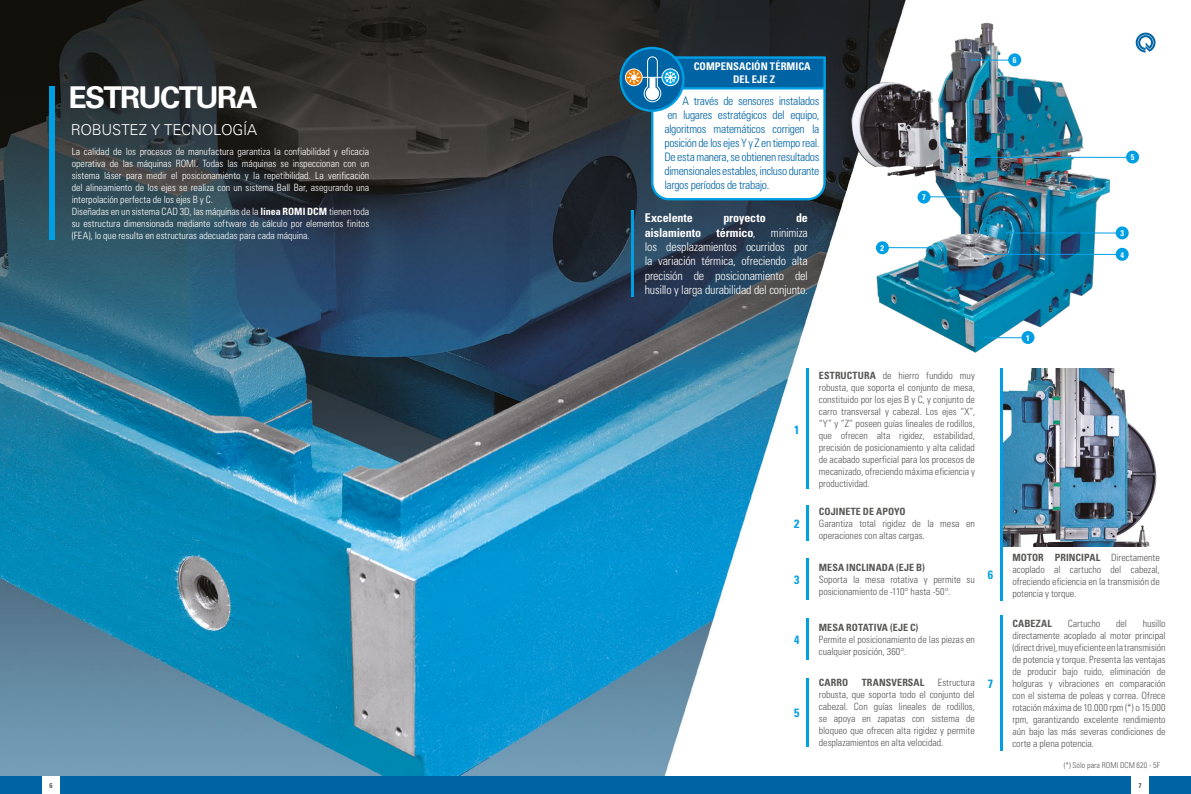
<style>
.page{position:relative;width:1191px;height:794px;background:#fff}
.page>*{position:absolute;margin:0;border:0;box-sizing:border-box;transform-origin:0 0}
.t1{font:700 30px "Univers";letter-spacing:-.055em;color:#fff}
.t2{font:300 15px "Univers";letter-spacing:-.01em;color:#fff}
.t3{font:300 condensed 12.1px/14.5px "Univers";letter-spacing:-.02em;color:#fff;text-align:justify}
.t4{font:700 condensed 12.1px "Univers";letter-spacing:-.01em;color:#fff}
.t5{font:700 condensed 12px "Univers";color:#009fe3}
.t6{font:300 condensed 11.7px/14px "Univers";letter-spacing:-.03em;color:#0063a3;text-align:justify}
.t7{font:700 condensed 10.5px/12.9px "Univers";letter-spacing:.005em;color:#fff;text-align:center}
.t8{font:300 condensed 10px/12px "Univers";letter-spacing:-.005em;color:#575756;text-align:justify}
.t9{font:300 condensed 10px/12px "Univers";letter-spacing:-.005em;color:#fff}
.t10{font:700 condensed 10px "Univers";letter-spacing:.01em;color:#575756}
.t11{font:700 condensed 8.2px "Univers";color:#fff}
.t12{font:300 condensed 8px "Univers";letter-spacing:.01em;color:#575756}
.t13{font:700 condensed 7px "Univers";color:#575756}
.s1{font-weight:700}
.s2{font-weight:300}
</style>
<div class="page">
<svg style="left:1135px;top:33px;width:20px;height:19px"></svg>
<img style="left:0;top:0;width:1105px;height:777px">
<div style="left:49px;top:86px;width:5px;height:153px;background:#009fe3"></div>
<img style="left:842px;top:20px;width:277px;height:336px">
<hr style="left:806px;top:368px;width:3px;height:121px;background:#009fe3">
<hr style="left:806px;top:505px;width:3px;height:36px;background:#009fe3">
<hr style="left:806px;top:619px;width:3px;height:41px;background:#009fe3">
<hr style="left:1000px;top:615px;width:3px;height:135px;background:#009fe3">
<img style="left:1002px;top:368px;width:155px;height:179px">
<hr style="left:1000px;top:369px;width:3px;height:232px;background:#009fe3">
<hr style="left:806px;top:558px;width:3px;height:41px;background:#009fe3">
<hr style="left:806px;top:678px;width:3px;height:68px;background:#009fe3">
<hr style="left:972px;top:60px;width:42px;height:1px;background:#009fe3">
<div style="left:1008px;top:53px;width:13px;height:13px;background:#009fe3;border-radius:50%"></div>
<hr style="left:965px;top:157px;width:166px;height:1px;background:#009fe3">
<div style="left:1126px;top:151px;width:13px;height:13px;background:#009fe3;border-radius:50%"></div>
<hr style="left:924px;top:196px;width:42px;height:1px;background:#009fe3">
<div style="left:917px;top:191px;width:13px;height:13px;background:#009fe3;border-radius:50%"></div>
<hr style="left:1006px;top:233px;width:111px;height:1px;background:#009fe3">
<div style="left:1115px;top:226px;width:13px;height:13px;background:#009fe3;border-radius:50%"></div>
<hr style="left:984px;top:254px;width:136px;height:1px;background:#009fe3">
<div style="left:1115px;top:248px;width:13px;height:13px;background:#009fe3;border-radius:50%"></div>
<hr style="left:888px;top:247px;width:42px;height:1px;background:#009fe3">
<div style="left:876px;top:241px;width:13px;height:13px;background:#009fe3;border-radius:50%"></div>
<hr style="left:985px;top:337px;width:42px;height:1px;background:#009fe3">
<div style="left:1021px;top:331px;width:13px;height:13px;background:#009fe3;border-radius:50%"></div>
<hr style="left:631px;top:210px;width:3px;height:87px;background:#009fe3">
<svg style="left:620px;top:48px;width:63px;height:63px"></svg>
<div style="left:619px;top:47px;width:65px;height:65px;border:2px solid #009fe3;border-radius:50%"></div>
<div style="left:625px;top:69px;width:17px;height:17px;border:1px solid #fff;border-radius:50%"></div>
<svg style="left:627px;top:56px;width:200px;height:145px"></svg>
<div style="left:0;top:777px;width:43px;height:17px;background:#0063a3"></div>
<div style="left:60px;top:777px;width:535px;height:17px;background:#0063a3"></div>
<div style="left:1148px;top:777px;width:43px;height:17px;background:#0063a3"></div>
<div style="left:595px;top:777px;width:536px;height:17px;background:#0063a3"></div>
<h1 class="t1" style="left:68px;top:79px;width:191px">ESTRUCTURA</h1>
<h2 class="t2" style="left:71px;top:120px;width:188px">ROBUSTEZ Y TECNOLOGÍA</h2>
<p class="t9" style="left:72px;top:146px;width:299px">La calidad de los procesos de manufactura garantiza la confiabilidad y eficacia operativa de las máquinas ROMI. Todas las máquinas se inspeccionan con un sistema láser para medir el posicionamiento y la repetibilidad. La verificación del alineamiento de los ejes se realiza con un sistema Ball Bar, asegurando una interpolación perfecta de los ejes B y C.<br>Diseñadas en un sistema CAD 3D, las máquinas de la <span class="s1">línea ROMI DCM</span> tienen toda su estructura dimensionada mediante software de cálculo por elementos finitos (FEA), lo que resulta en estructuras adecuadas para cada máquina.</p>
<p class="t7" style="left:693px;top:60px;width:119px">COMPENSACIÓN TÉRMICA<br>DEL EJE Z</p>
<p class="t6" style="left:664px;top:94px;width:157px;text-indent:18px">A través de sensores instalados en lugares estratégicos del equipo, algoritmos matemáticos corrigen la posición de los ejes Y y Z en tiempo real.<br>De esta manera, se obtienen resultados dimensionales estables, incluso durante largos períodos de trabajo.</p>
<p class="t4" style="left:645px;top:210px;width:50px">Excelente</p>
<p class="t4" style="left:723px;top:210px;width:44px">proyecto</p>
<p class="t4" style="left:796px;top:210px;width:13px">de</p>
<p class="t4" style="left:645px;top:225px;width:58px">aislamiento</p>
<p class="t4" style="left:716px;top:225px;width:41px">térmico<span class="s2">,</span></p>
<p class="t3" style="left:645px;top:225px;width:165px;text-indent:126px">minimiza los desplazamientos ocurridos por la variación térmica, ofreciendo alta precisión de posicionamiento del husillo y larga durabilidad del conjunto.</p>
<p class="t11" style="left:880px;top:243px;width:5px">2</p>
<p class="t11" style="left:922px;top:192px;width:5px">7</p>
<p class="t5" style="left:794px;top:422px;width:7px">1</p>
<p class="t5" style="left:794px;top:516px;width:7px">2</p>
<p class="t5" style="left:794px;top:572px;width:7px">3</p>
<p class="t5" style="left:794px;top:632px;width:7px">4</p>
<p class="t5" style="left:794px;top:705px;width:7px">5</p>
<p class="t8" style="left:819px;top:369px;width:157px"><span class="s1">ESTRUCTURA</span> de hierro fundido muy robusta, que soporta el conjunto de mesa, constituido por los ejes B y C, y conjunto de carro transversal y cabezal. Los ejes “X”, “Y” y “Z” poseen guías lineales de rodillos, que ofrecen alta rigidez, estabilidad, precisión de posicionamiento y alta calidad de acabado superficial para los procesos de mecanizado, ofreciendo máxima eficiencia y productividad.</p>
<p class="t10" style="left:819px;top:505px;width:88px">COJINETE DE APOYO</p>
<p class="t8" style="left:819px;top:517px;width:157px">Garantiza total rigidez de la mesa en operaciones con altas cargas.</p>
<p class="t10" style="left:819px;top:561px;width:107px">MESA INCLINADA (EJE B)</p>
<p class="t8" style="left:819px;top:573px;width:157px">Soporta la mesa rotativa y permite su posicionamiento de -110° hasta -50°.</p>
<p class="t10" style="left:819px;top:621px;width:101px">MESA ROTATIVA (EJE C)</p>
<p class="t8" style="left:819px;top:634px;width:157px">Permite el posicionamiento de las piezas en cualquier posición, 360°.</p>
<p class="t10" style="left:819px;top:676px;width:31px">CARRO</p>
<p class="t10" style="left:861px;top:676px;width:64px">TRANSVERSAL</p>
<p class="t8" style="left:819px;top:677px;width:157px;text-indent:119px">Estructura robusta, que soporta todo el conjunto del cabezal. Con guías lineales de rodillos, se apoya en zapatas con sistema de bloqueo que ofrecen alta rigidez y permite desplazamientos en alta velocidad.</p>
<p class="t5" style="left:987px;top:567px;width:7px">6</p>
<p class="t5" style="left:987px;top:676px;width:7px">7</p>
<p class="t11" style="left:1013px;top:55px;width:5px">6</p>
<p class="t11" style="left:1026px;top:333px;width:5px">1</p>
<p class="t11" style="left:1130px;top:152px;width:5px">5</p>
<p class="t11" style="left:1120px;top:228px;width:5px">3</p>
<p class="t11" style="left:1120px;top:249px;width:5px">4</p>
<p class="t8" style="left:1012px;top:552px;width:149px"><span class="s1">MOTOR PRINCIPAL</span> Directamente acoplado al cartucho del cabezal, ofreciendo eficiencia en la transmisión de potencia y torque.</p>
<p class="t10" style="left:1012px;top:617px;width:41px">CABEZAL</p>
<p class="t8" style="left:1067px;top:617px;width:34px">Cartucho</p>
<p class="t8" style="left:1116px;top:617px;width:12px">del</p>
<p class="t8" style="left:1012px;top:617px;width:155px;text-indent:130px">husillo directamente acoplado al motor principal (direct drive), muy eficiente en la transmisión de potencia y torque. Presenta las ventajas de producir bajo ruido, eliminación de holguras y vibraciones en comparación con el sistema de poleas y correa. Ofrece rotación máxima de 10.000 rpm (*) o 15.000 rpm, garantizando excelente rendimiento aún bajo las más severas condiciones de corte a plena potencia.</p>
<p class="t12" style="left:1063px;top:760px;width:97px">(*) Sólo para ROMI DCM 620 - 5F</p>
<p class="t13" style="left:50px;top:781px;width:5px">6</p>
<p class="t13" style="left:1138px;top:781px;width:5px">7</p>
</div>
